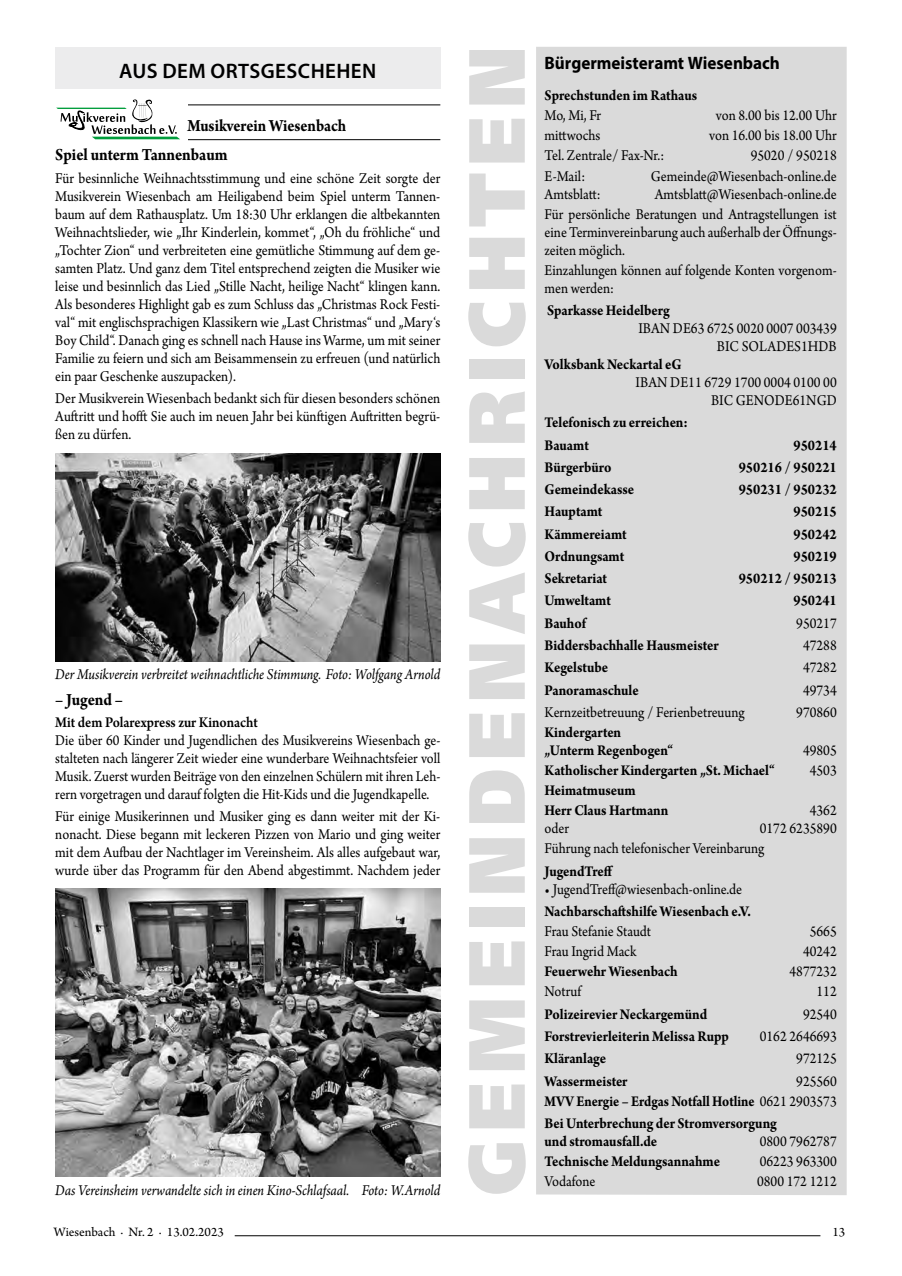
<style>
.page{position:relative;width:902px;height:1276px;background:#fff}
.page>*{position:absolute;margin:0;border:0;box-sizing:border-box;transform-origin:0 0}
.t1{font:900 79.5px "Frutiger";letter-spacing:.12em;color:#dadada;scale:.9 1}
.t2{font:600 21px "Myriad Pro";letter-spacing:.02em;color:#000}
.t3{font:700 18px/29.5px "Arno Pro";letter-spacing:-.005em;color:#000;scale:.88 1}
.t4{font:700 18px "Myriad Pro";color:#000;scale:.95 1}
.t5{font:700 18px "Arno Pro";letter-spacing:-.005em;color:#000;scale:.9 1}
.t6{font:15.75px/18px "Arno Pro";color:#000;text-align:justify;scale:.9 1}
.t7{font:700 15.75px/18px "Arno Pro";letter-spacing:-.005em;color:#000;scale:.9 1}
.t8{font:15.75px/18px "Arno Pro";color:#000;text-align:justify;scale:.89 1}
.t9{font:italic 15.75px "Arno Pro";letter-spacing:-.005em;color:#000;scale:.9 1}
.t10{font:700 15.75px/20.1px "Arno Pro";letter-spacing:-.005em;color:#000;text-align:right;scale:.87 1}
.t11{font:600 15.75px "Arno Pro";letter-spacing:-.005em;color:#000;scale:.9 1}
.t12{font:13.5px "Arno Pro";color:#000}
.s1{font-weight:400}
</style>
<div class="page">
<hr style="left:235px;top:1235px;width:585px;height:1px;background:#000">
<hr style="left:140px;top:104px;width:300px;height:1px;background:#000">
<hr style="left:140px;top:139px;width:300px;height:1px;background:#000">
<div style="left:55px;top:47px;width:385px;height:41px;background:#ececed"></div>
<div style="left:55px;top:94px;width:132px;height:51px;background:#fff"></div>
<svg style="left:56px;top:99px;width:124px;height:40px"></svg>
<img style="left:55px;top:453px;width:385px;height:208px">
<div style="left:536px;top:47px;width:310px;height:1148px;background:#dadada"></div>
<img style="left:55px;top:888px;width:385px;height:288px">
<h2 class="t2" style="left:119px;top:57px;width:259px">AUS DEM ORTSGESCHEHEN</h2>
<p class="t3" style="left:55px;top:111px;width:332px;text-indent:132px">Musikverein Wiesenbach<br>Spiel unterm Tannenbaum</p>
<p class="t6" style="left:55px;top:170px;width:429px">Für besinnliche Weihnachtsstimmung und eine schöne Zeit sorgte der Musikverein Wiesenbach am Heiligabend beim Spiel unterm Tannen&shy;baum auf dem Rathausplatz. Um 18:30 Uhr erklangen die altbekannten Weihnachtslieder, wie „Ihr Kinderlein, kommet“, „Oh du fröhliche“ und „Tochter Zion“ und verbreiteten eine gemütliche Stimmung auf dem ge&shy;samten Platz. Und ganz dem Titel entsprechend zeigten die Musiker wie leise und besinnlich das Lied „Stille Nacht, heilige Nacht“ klingen kann.<br>Als besonderes Highlight gab es zum Schluss das „Christmas Rock Festi&shy;val“ mit englischsprachigen Klassikern wie „Last Christmas“ und „Mary‘s Boy Child“. Danach ging es schnell nach Hause ins Warme, um mit seiner Familie zu feiern und sich am Beisammensein zu erfreuen (und natürlich ein paar Geschenke auszupacken).</p>
<p class="t6" style="left:55px;top:390px;width:429px">Der Musikverein Wiesenbach bedankt sich für diesen besonders schönen Auftritt und hofft Sie auch im neuen Jahr bei künftigen Auftritten begrü&shy;ßen zu dürfen.</p>
<p class="t9" style="left:55px;top:665px;width:429px">Der Musikverein verbreitet weihnachtliche Stimmung. Foto: Wolfgang Arnold</p>
<p class="t5" style="left:55px;top:689px;width:77px">– Jugend –</p>
<p class="t11" style="left:55px;top:713px;width:226px">Mit dem Polarexpress zur Kinonacht</p>
<p class="t8" style="left:55px;top:732px;width:434px">Die über 60 Kinder und Jugendlichen des Musikvereins Wiesenbach ge&shy;stalteten nach längerer Zeit wieder eine wunderbare Weihnachtsfeier voll Musik. Zuerst wurden Beiträge von den einzelnen Schülern mit ihren Leh&shy;rern vorgetragen und darauf folgten die Hit-Kids und die Jugendkapelle.</p>
<p class="t6" style="left:55px;top:808px;width:429px">Für einige Musikerinnen und Musiker ging es dann weiter mit der Ki&shy;nonacht. Diese begann mit leckeren Pizzen von Mario und ging weiter mit dem Aufbau der Nachtlager im Vereinsheim. Als alles aufgebaut war, wurde über das Programm für den Abend abgestimmt. Nachdem jeder</p>
<p class="t9" style="left:55px;top:1181px;width:429px">Das Vereinsheim verwandelte sich in einen Kino-Schlafsaal. Foto: W.Arnold</p>
<h1 class="t1" style="left:448px;top:1195px;width:1277px;rotate:-90deg">GEMEINDENACHRICHTEN</h1>
<p class="t4" style="left:544px;top:51px;width:249px">Bürgermeisteramt Wiesenbach</p>
<p class="t7" style="left:544px;top:87px;width:171px">Sprechstunden im Rathaus</p>
<p class="t6" style="left:544px;top:107px;width:64px">Mo, Mi, Fr</p>
<p class="t6" style="left:715px;top:107px;width:136px">von 8.00 bis 12.00 Uhr</p>
<p class="t6" style="left:544px;top:127px;width:63px">mittwochs</p>
<p class="t6" style="left:709px;top:127px;width:143px">von 16.00 bis 18.00 Uhr</p>
<p class="t6" style="left:544px;top:147px;width:134px">Tel. Zentrale/ Fax-Nr.:</p>
<p class="t6" style="left:750px;top:147px;width:97px">95020 / 950218</p>
<p class="t6" style="left:544px;top:168px;width:47px">E-Mail:</p>
<p class="t6" style="left:651px;top:168px;width:208px">Gemeinde@Wiesenbach-online.de</p>
<p class="t6" style="left:544px;top:186px;width:64px">Amtsblatt:</p>
<p class="t6" style="left:544px;top:185px;width:326px;line-height:20.1px;text-align:right">Amtsblatt@Wiesenbach-online.de<br>Für persönliche Beratungen und Antragstellungen ist</p>
<p class="t6" style="left:544px;top:224px;width:326px">eine Terminvereinbarung auch außerhalb der Öffnungs&shy;zeiten möglich.</p>
<p class="t6" style="left:544px;top:262px;width:326px">Einzahlungen können auf folgende Konten vorgenom&shy;men werden:</p>
<p class="t7" style="left:547px;top:302px;width:138px">Sparkasse Heidelberg</p>
<p class="t6" style="left:638px;top:320px;width:222px;text-align:right">IBAN DE63 6725 0020 0007 003439<br>BIC SOLADES1HDB</p>
<p class="t7" style="left:544px;top:356px;width:154px">Volksbank Neckartal eG</p>
<p class="t6" style="left:635px;top:374px;width:225px;text-align:right">IBAN DE11 6729 1700 0004 0100 00<br>BIC GENODE61NGD</p>
<p class="t7" style="left:544px;top:412px;width:161px;line-height:22.2px">Telefonisch zu erreichen:<br>Bauamt</p>
<p class="t7" style="left:793px;top:437px;width:50px">950214</p>
<p class="t7" style="left:544px;top:459px;width:76px">Bürgerbüro</p>
<p class="t7" style="left:738px;top:459px;width:110px">950216 / 950221</p>
<p class="t7" style="left:544px;top:481px;width:101px">Gemeindekasse</p>
<p class="t7" style="left:738px;top:481px;width:110px">950231 / 950232</p>
<p class="t7" style="left:544px;top:503px;width:66px">Hauptamt</p>
<p class="t7" style="left:793px;top:503px;width:50px">950215</p>
<p class="t7" style="left:544px;top:526px;width:93px">Kämmereiamt</p>
<p class="t7" style="left:793px;top:526px;width:50px">950242</p>
<p class="t7" style="left:544px;top:548px;width:90px">Ordnungsamt</p>
<p class="t7" style="left:793px;top:548px;width:50px">950219</p>
<p class="t7" style="left:544px;top:570px;width:71px">Sekretariat</p>
<p class="t7" style="left:738px;top:570px;width:110px">950212 / 950213</p>
<p class="t7" style="left:544px;top:592px;width:75px">Umweltamt</p>
<p class="t7" style="left:793px;top:592px;width:50px">950241</p>
<p class="t7" style="left:544px;top:615px;width:48px">Bauhof</p>
<p class="t6" style="left:796px;top:615px;width:46px">950217</p>
<p class="t7" style="left:544px;top:637px;width:195px">Biddersbachhalle Hausmeister</p>
<p class="t6" style="left:803px;top:637px;width:39px">47288</p>
<p class="t7" style="left:544px;top:659px;width:72px">Kegelstube</p>
<p class="t6" style="left:803px;top:659px;width:39px">47282</p>
<p class="t7" style="left:544px;top:681px;width:106px">Panoramaschule</p>
<p class="t6" style="left:803px;top:681px;width:39px">49734</p>
<p class="t6" style="left:544px;top:704px;width:224px">Kernzeitbetreuung / Ferienbetreuung</p>
<p class="t6" style="left:796px;top:704px;width:46px">970860</p>
<p class="t7" style="left:544px;top:724px;width:144px">Kindergarten „Unterm Regenbogen“</p>
<p class="t6" style="left:803px;top:742px;width:39px">49805</p>
<p class="t7" style="left:544px;top:762px;width:257px">Katholischer Kindergarten „St. Michael“</p>
<p class="t6" style="left:809px;top:762px;width:31px">4503</p>
<p class="t7" style="left:544px;top:781px;width:139px;line-height:20.1px">Heimatmuseum<br>Herr Claus Hartmann</p>
<p class="t6" style="left:809px;top:802px;width:31px">4362</p>
<p class="t6" style="left:544px;top:820px;width:29px">oder</p>
<p class="t6" style="left:544px;top:819px;width:326px;line-height:20.1px;text-indent:215px">0172 6235890<br>Führung nach telefonischer Vereinbarung</p>
<p class="t7" style="left:544px;top:862px;width:78px">JugendTreff</p>
<p class="t6" style="left:544px;top:880px;width:221px">• JugendTreff@wiesenbach-online.de</p>
<p class="t7" style="left:544px;top:903px;width:231px">Nachbarschaftshilfe Wiesenbach e.V.</p>
<p class="t6" style="left:544px;top:923px;width:120px">Frau Stefanie Staudt</p>
<p class="t6" style="left:809px;top:923px;width:31px">5665</p>
<p class="t6" style="left:544px;top:943px;width:103px">Frau Ingrid Mack</p>
<p class="t6" style="left:803px;top:943px;width:39px">40242</p>
<p class="t7" style="left:544px;top:963px;width:149px">Feuerwehr Wiesenbach</p>
<p class="t6" style="left:789px;top:963px;width:54px">4877232</p>
<p class="t6" style="left:544px;top:983px;width:42px">Notruf</p>
<p class="t6" style="left:816px;top:983px;width:24px">112</p>
<p class="t7" style="left:544px;top:1005px;width:182px">Polizeirevier Neckargemünd</p>
<p class="t6" style="left:803px;top:1006px;width:39px">92540</p>
<p class="t7" style="left:544px;top:1028px;width:206px">Forstrevierleiterin Melissa Rupp</p>
<p class="t6" style="left:759px;top:1028px;width:87px">0162 2646693</p>
<p class="t7" style="left:544px;top:1050px;width:70px">Kläranlage</p>
<p class="t6" style="left:796px;top:1050px;width:46px">972125</p>
<p class="t7" style="left:544px;top:1072px;width:94px">Wassermeister</p>
<p class="t10" style="left:544px;top:1071px;width:337px"><span class="s1">925560<br></span>MVV Energie – Erdgas Notfall Hotline <span class="s1">0621 2903573</span></p>
<p class="t7" style="left:544px;top:1115px;width:259px">Bei Unterbrechung der Stromversorgung und stromausfall.de</p>
<p class="t6" style="left:759px;top:1133px;width:87px">0800 7962787</p>
<p class="t7" style="left:544px;top:1153px;width:196px">Technische Meldungsannahme</p>
<p class="t6" style="left:759px;top:1153px;width:87px">06223 963300</p>
<p class="t6" style="left:544px;top:1173px;width:58px">Vodafone</p>
<p class="t6" style="left:757px;top:1173px;width:90px">0800 172 1212</p>
<p class="t12" style="left:54px;top:1224px;width:171px">Wiesenbach · Nr. 2 · 13.02.2023</p>
<p class="t12" style="left:832px;top:1224px;width:14px">13</p>
</div>
